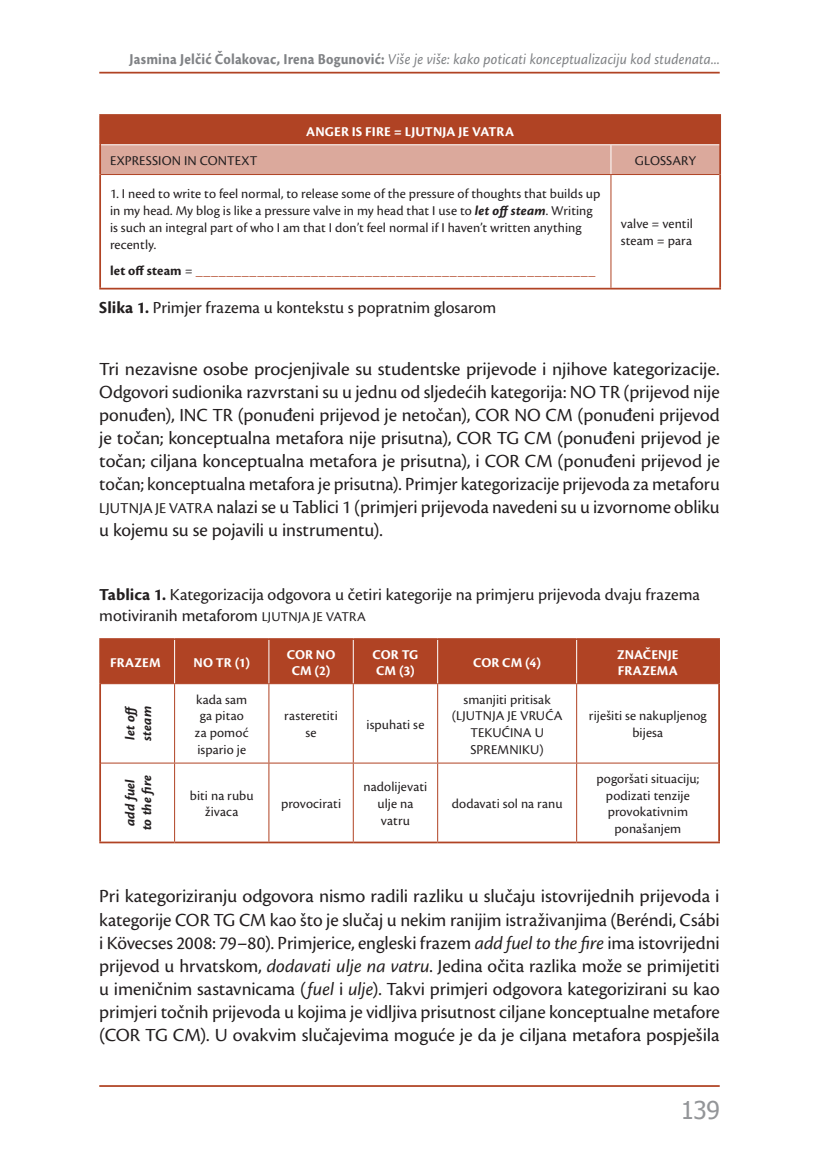
<style>
.page{position:relative;width:819px;height:1166px;background:#fff}
.page>*{position:absolute;margin:0;border:0;box-sizing:border-box;transform-origin:0 0}
.t1{font:24.5px "Tahoma";color:#939598}
.t2{font:19.25px/23.1px "Cronos Pro";letter-spacing:-.005em;color:#231f20;text-align:justify}
.t3{font:17.5px/21px "Cronos Pro";color:#231f20}
.t4{font:15.75px "Cronos Pro Capt It";letter-spacing:.01em;color:#808285;scale:.9 1}
.t5{font:14px/16.8px "Cronos Pro";letter-spacing:.005em;color:#231f20;text-align:center}
.t6{font:700 14px/16.8px "Cronos Pro";letter-spacing:.01em;color:#fff}
.t7{font:14px "Cronos Pro";color:#b04324}
.t8{font:14px/16.8px "Cronos Pro Bold Capt It";letter-spacing:.01em;color:#231f20}
.s1{font-family:"Cronos Pro Bold Capt"}
.s2{font-family:"Cronos Pro Bold Capt It"}
.s3{font-weight:700;color:#231f20}
.s4{color:#231f20}
.s5{font-weight:700}
.s6{font-size:15.75px}
.s7{font-size:14px}
.s8{font-style:italic}
</style>
<div class="page">
<hr style="left:99px;top:72px;width:620px;height:2px;background:#b04324">
<hr style="left:99px;top:1085px;width:620px;height:2px;background:#b04324">
<div style="left:100px;top:115px;width:620px;height:30px;background:#b04324"></div>
<hr style="left:101px;top:174px;width:510px;height:1px;background:#b04324">
<hr style="left:611px;top:174px;width:108px;height:1px;background:#b04324">
<hr style="left:610px;top:175px;width:1px;height:113px;background:#b04324">
<hr style="left:99px;top:114px;width:512px;height:2px;background:#b04324">
<hr style="left:99px;top:116px;width:2px;height:29px;background:#b04324">
<hr style="left:611px;top:114px;width:110px;height:2px;background:#b04324">
<hr style="left:719px;top:116px;width:2px;height:29px;background:#b04324">
<hr style="left:99px;top:145px;width:2px;height:29px;background:#b04324">
<hr style="left:719px;top:145px;width:2px;height:29px;background:#b04324">
<hr style="left:99px;top:174px;width:2px;height:114px;background:#b04324">
<hr style="left:719px;top:174px;width:2px;height:114px;background:#b04324">
<hr style="left:99px;top:288px;width:512px;height:1px;background:#b04324">
<hr style="left:611px;top:288px;width:110px;height:1px;background:#b04324">
<hr style="left:101px;top:144px;width:510px;height:1px;background:#fff">
<hr style="left:611px;top:144px;width:108px;height:1px;background:#fff">
<div style="left:101px;top:145px;width:619px;height:29px;background:#dba99c"></div>
<div style="left:101px;top:640px;width:617px;height:43px;background:#b04324"></div>
<hr style="left:101px;top:683px;width:73px;height:1px;background:#b04324">
<hr style="left:174px;top:683px;width:95px;height:1px;background:#b04324">
<hr style="left:174px;top:684px;width:1px;height:78px;background:#b04324">
<hr style="left:269px;top:683px;width:84px;height:1px;background:#b04324">
<hr style="left:268px;top:684px;width:1px;height:78px;background:#b04324">
<hr style="left:353px;top:683px;width:84px;height:1px;background:#b04324">
<hr style="left:353px;top:684px;width:1px;height:78px;background:#b04324">
<hr style="left:437px;top:683px;width:139px;height:1px;background:#b04324">
<hr style="left:437px;top:684px;width:1px;height:78px;background:#b04324">
<hr style="left:576px;top:683px;width:142px;height:1px;background:#b04324">
<hr style="left:576px;top:684px;width:1px;height:78px;background:#b04324">
<hr style="left:101px;top:762px;width:73px;height:1px;background:#b04324">
<hr style="left:174px;top:762px;width:95px;height:1px;background:#b04324">
<hr style="left:174px;top:763px;width:1px;height:78px;background:#b04324">
<hr style="left:269px;top:762px;width:84px;height:1px;background:#b04324">
<hr style="left:268px;top:763px;width:1px;height:78px;background:#b04324">
<hr style="left:353px;top:762px;width:84px;height:1px;background:#b04324">
<hr style="left:353px;top:763px;width:1px;height:78px;background:#b04324">
<hr style="left:437px;top:762px;width:139px;height:1px;background:#b04324">
<hr style="left:437px;top:763px;width:1px;height:78px;background:#b04324">
<hr style="left:576px;top:762px;width:142px;height:1px;background:#b04324">
<hr style="left:576px;top:763px;width:1px;height:78px;background:#b04324">
<hr style="left:99px;top:638px;width:75px;height:2px;background:#b04324">
<hr style="left:99px;top:640px;width:2px;height:44px;background:#b04324">
<hr style="left:174px;top:638px;width:95px;height:2px;background:#b04324">
<hr style="left:269px;top:638px;width:84px;height:2px;background:#b04324">
<hr style="left:353px;top:638px;width:84px;height:2px;background:#b04324">
<hr style="left:437px;top:638px;width:139px;height:2px;background:#b04324">
<hr style="left:576px;top:638px;width:144px;height:2px;background:#b04324">
<hr style="left:718px;top:640px;width:2px;height:44px;background:#b04324">
<hr style="left:99px;top:684px;width:2px;height:79px;background:#b04324">
<hr style="left:718px;top:684px;width:2px;height:79px;background:#b04324">
<hr style="left:99px;top:763px;width:2px;height:78px;background:#b04324">
<hr style="left:718px;top:763px;width:2px;height:78px;background:#b04324">
<hr style="left:99px;top:841px;width:75px;height:2px;background:#b04324">
<hr style="left:174px;top:841px;width:95px;height:2px;background:#b04324">
<hr style="left:269px;top:841px;width:84px;height:2px;background:#b04324">
<hr style="left:353px;top:841px;width:84px;height:2px;background:#b04324">
<hr style="left:437px;top:841px;width:139px;height:2px;background:#b04324">
<hr style="left:576px;top:841px;width:144px;height:2px;background:#b04324">
<hr style="left:174px;top:640px;width:1px;height:43px;background:#fff">
<hr style="left:268px;top:640px;width:1px;height:43px;background:#fff">
<hr style="left:353px;top:640px;width:1px;height:43px;background:#fff">
<hr style="left:437px;top:640px;width:1px;height:43px;background:#fff">
<hr style="left:576px;top:640px;width:1px;height:43px;background:#fff">
<p class="t4" style="left:129px;top:50px;width:657px"><span class="s1">Jasmina Jelčić Čolakovac, Irena Bogunović:</span> Više je više: kako poticati konceptualizaciju kod studenata...</p>
<p class="t6" style="left:306px;top:123px;width:209px">ANGER IS FIRE = LJUTNJA JE VATRA</p>
<p class="t5" style="left:110px;top:152px;width:149px">EXPRESSION IN CONTEXT</p>
<p class="t5" style="left:635px;top:152px;width:63px">GLOSSARY</p>
<p class="t5" style="left:110px;top:186px;width:491px;text-align:left">1. I need to write to feel normal, to release some of the pressure of thoughts that builds up in my head. My blog is like a pressure valve in my head that I use to <span class="s2">let off steam</span>. Writing is such an integral part of who I am that I don’t feel normal if I haven’t written anything recently.</p>
<p class="t7" style="left:110px;top:263px;width:487px"><span class="s3">let off steam</span> <span class="s4">=</span> ____________________________________________________</p>
<p class="t5" style="left:621px;top:216px;width:74px;text-align:left">valve = ventil steam = para</p>
<p class="t3" style="left:99px;top:297px;width:398px"><span class="s5">Slika 1.</span> Primjer frazema u kontekstu s popratnim glosarom</p>
<p class="t2" style="left:99px;top:357px;width:622px">Tri nezavisne osobe procjenjivale su studentske prijevode i njihove kategorizacije.<br>Odgovori sudionika razvrstani su u jednu od sljedećih kategorija: NO TR (prijevod nije ponuđen), INC TR (ponuđeni prijevod je netočan), COR NO CM (ponuđeni prijevod je točan; konceptualna metafora nije prisutna), COR TG CM (ponuđeni prijevod je točan; ciljana konceptualna metafora je prisutna), i COR CM (ponuđeni prijevod je točan; konceptualna metafora je prisutna). Primjer kategorizacije prijevoda za metaforu <span class="s6">LJUTNJA JE VATRA</span> nalazi se u Tablici 1 (primjeri prijevoda navedeni su u izvornome obliku u kojemu su se pojavili u instrumentu).</p>
<p class="t3" style="left:99px;top:584px;width:602px"><span class="s5">Tablica 1.</span> Kategorizacija odgovora u četiri kategorije na primjeru prijevoda dvaju frazema motiviranih metaforom <span class="s7">LJUTNJA JE VATRA</span></p>
<p class="t6" style="left:110px;top:654px;width:52px">FRAZEM</p>
<p class="t6" style="left:193px;top:654px;width:58px">NO TR (1)</p>
<p class="t6" style="left:287px;top:646px;width:50px;text-align:center">COR NO<br>CM (2)</p>
<p class="t6" style="left:372px;top:646px;width:47px">COR TG<br>CM (3)</p>
<p class="t6" style="left:473px;top:654px;width:69px">COR CM (4)</p>
<p class="t6" style="left:617px;top:646px;width:63px">ZNAČENJE<br>FRAZEMA</p>
<p class="t8" style="left:122px;top:741px;width:38px;rotate:-90deg">let off steam</p>
<p class="t5" style="left:195px;top:691px;width:55px">kada sam ga pitao za pomoć ispario je</p>
<p class="t5" style="left:451px;top:691px;width:112px">smanjiti pritisak (LJUTNJA JE VRUĆA<br>TEKUĆINA U<br>SPREMNIKU)</p>
<p class="t5" style="left:589px;top:708px;width:119px">riješiti se nakupljenog bijesa</p>
<p class="t5" style="left:284px;top:708px;width:55px">rasteretiti se</p>
<p class="t5" style="left:366px;top:716px;width:59px">ispuhati se</p>
<p class="t8" style="left:122px;top:830px;width:57px;text-align:center;rotate:-90deg">add fuel to the fire</p>
<p class="t5" style="left:190px;top:787px;width:65px">biti na rubu živaca</p>
<p class="t5" style="left:281px;top:795px;width:62px">provocirati</p>
<p class="t5" style="left:363px;top:778px;width:65px">nadolijevati ulje na vatru</p>
<p class="t5" style="left:452px;top:795px;width:112px">dodavati sol na ranu</p>
<p class="t5" style="left:596px;top:770px;width:104px">pogoršati situaciju; podizati tenzije provokativnim ponašanjem</p>
<p class="t2" style="left:99px;top:885px;width:622px">Pri kategoriziranju odgovora nismo radili razliku u slučaju istovrijednih prijevoda i kategorije COR TG CM kao što je slučaj u nekim ranijim istraživanjima (Beréndi, Csábi i Kövecses 2008: 79–80). Primjerice, engleski frazem <span class="s8">add fuel to the fire</span> ima istovrijedni prijevod u hrvatskom, <span class="s8">dodavati ulje na vatru</span>. Jedina očita razlika može se primijetiti u imeničnim sastavnicama (<span class="s8">fuel</span> i <span class="s8">ulje</span>). Takvi primjeri odgovora kategorizirani su kao primjeri točnih prijevoda u kojima je vidljiva prisutnost ciljane konceptualne metafore (COR TG CM). U ovakvim slučajevima moguće je da je ciljana metafora pospješila</p>
<p class="t1" style="left:681px;top:1094px;width:40px">139</p>
</div>
